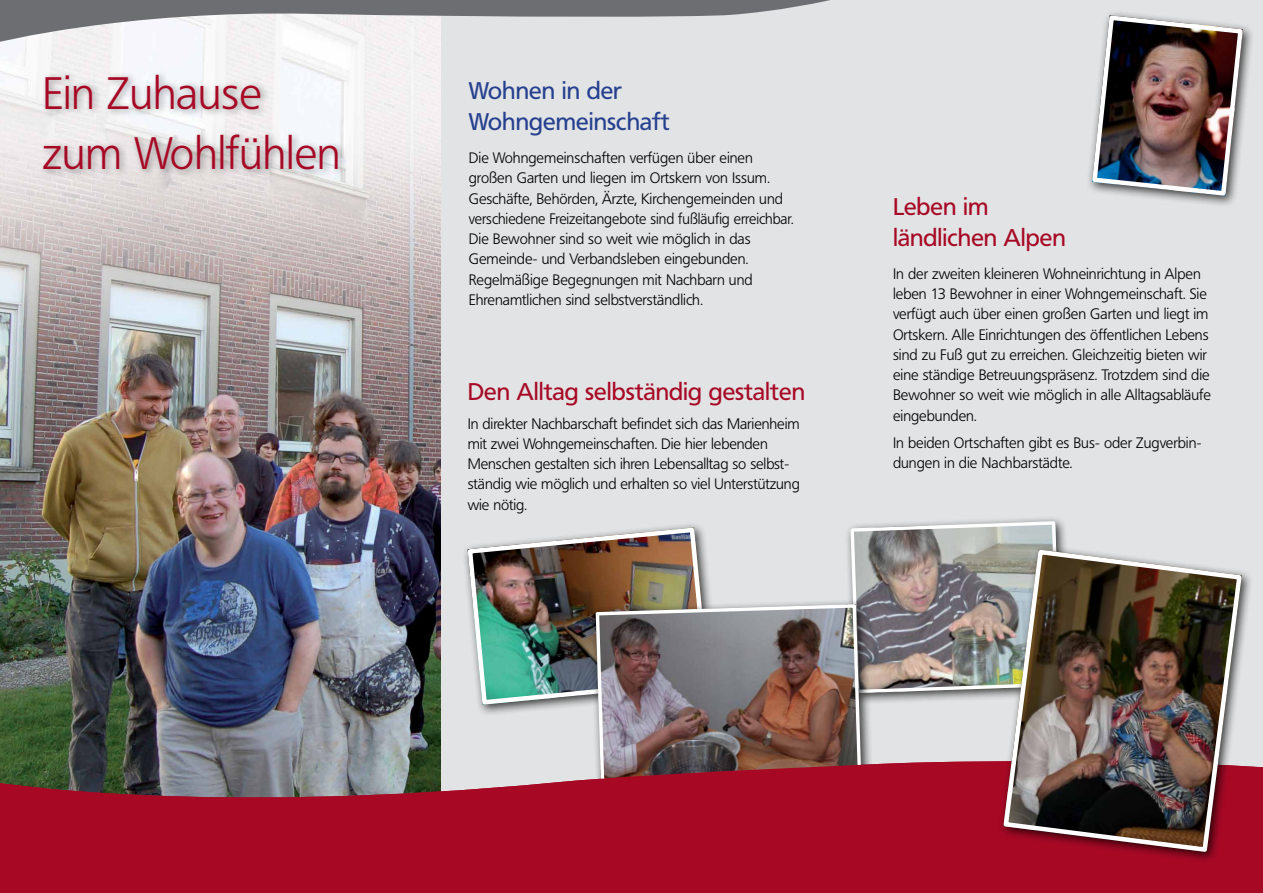
<style>
.page{position:relative;width:1263px;height:893px;background:#e2e3e4}
.page>*{position:absolute;margin:0;border:0;box-sizing:border-box;transform-origin:0 0}
.t1{font:300 45px/60.4px "Frutiger BQ";color:#a70925}
.t2{font:24px/31.5px "Frutiger BQ";color:#a70925}
.t3{font:24px/31.5px "Frutiger BQ";color:#25408f}
.t4{font:300 15px/20.2px "Frutiger BQ";color:#000}
</style>
<div class="page">
<img style="left:0;top:43px;width:441px;height:714px">
<div style="left:1087px;top:10px;width:167px;height:198px;background:#000;opacity:.75"></div>
<img style="left:1090px;top:13px;width:155px;height:185px">
<div style="left:462px;top:521px;width:259px;height:195px;background:#000;opacity:.75"></div>
<img style="left:465px;top:525px;width:246px;height:182px">
<div style="left:844px;top:515px;width:229px;height:190px;background:#000;opacity:.75"></div>
<img style="left:849px;top:519px;width:214px;height:176px">
<div style="left:590px;top:598px;width:284px;height:218px;background:#000;opacity:.75"></div>
<img style="left:594px;top:602px;width:269px;height:155px">
<svg style="left:0;top:757px;width:1263px;height:136px;fill:#a70925"></svg>
<div style="left:998px;top:544px;width:255px;height:320px;background:#000;opacity:.75"></div>
<img style="left:1001px;top:547px;width:243px;height:308px">
<div style="left:39px;top:70px;width:309px;height:109px;background:#000;opacity:.4"></div>
<svg style="left:0;top:0;width:830px;height:43px"></svg>
<h1 class="t1" style="left:43px;top:64px;width:300px">Ein Zuhause zum Wohlfühlen</h1>
<h2 class="t3" style="left:469px;top:75px;width:202px">Wohnen in der<br>Wohngemeinschaft</h2>
<p class="t4" style="left:469px;top:148px;width:326px">Die Wohngemeinschaften verfügen über einen großen Garten und liegen im Ortskern von Issum.<br>Geschäfte, Behörden, Ärzte, Kirchengemeinden und verschiedene Freizeitangebote sind fußläufig erreichbar.<br>Die Bewohner sind so weit wie möglich in das Gemeinde- und Verbandsleben eingebunden.<br>Regelmäßige Begegnungen mit Nachbarn und Ehrenamtlichen sind selbstverständlich.</p>
<h2 class="t2" style="left:468px;top:376px;width:339px">Den Alltag selbständig gestalten</h2>
<p class="t4" style="left:468px;top:414px;width:334px">In direkter Nachbarschaft befindet sich das Marienheim mit zwei Wohngemeinschaften. Die hier lebenden Menschen gestalten sich ihren Lebensalltag so selbst&shy;ständig wie möglich und erhalten so viel Unterstützung wie nötig.</p>
<h2 class="t2" style="left:893px;top:191px;width:174px">Leben im ländlichen Alpen</h2>
<p class="t4" style="left:893px;top:264px;width:319px">In der zweiten kleineren Wohneinrichtung in Alpen leben 13 Bewohner in einer Wohngemeinschaft. Sie verfügt auch über einen großen Garten und liegt im Ortskern. Alle Einrichtungen des öffentlichen Lebens sind zu Fuß gut zu erreichen. Gleichzeitig bieten wir eine ständige Betreuungspräsenz. Trotzdem sind die Bewohner so weit wie möglich in alle Alltagsabläufe eingebunden.</p>
<p class="t4" style="left:893px;top:433px;width:310px">In beiden Ortschaften gibt es Bus- oder Zugverbin&shy;dungen in die Nachbarstädte.</p>
</div>
